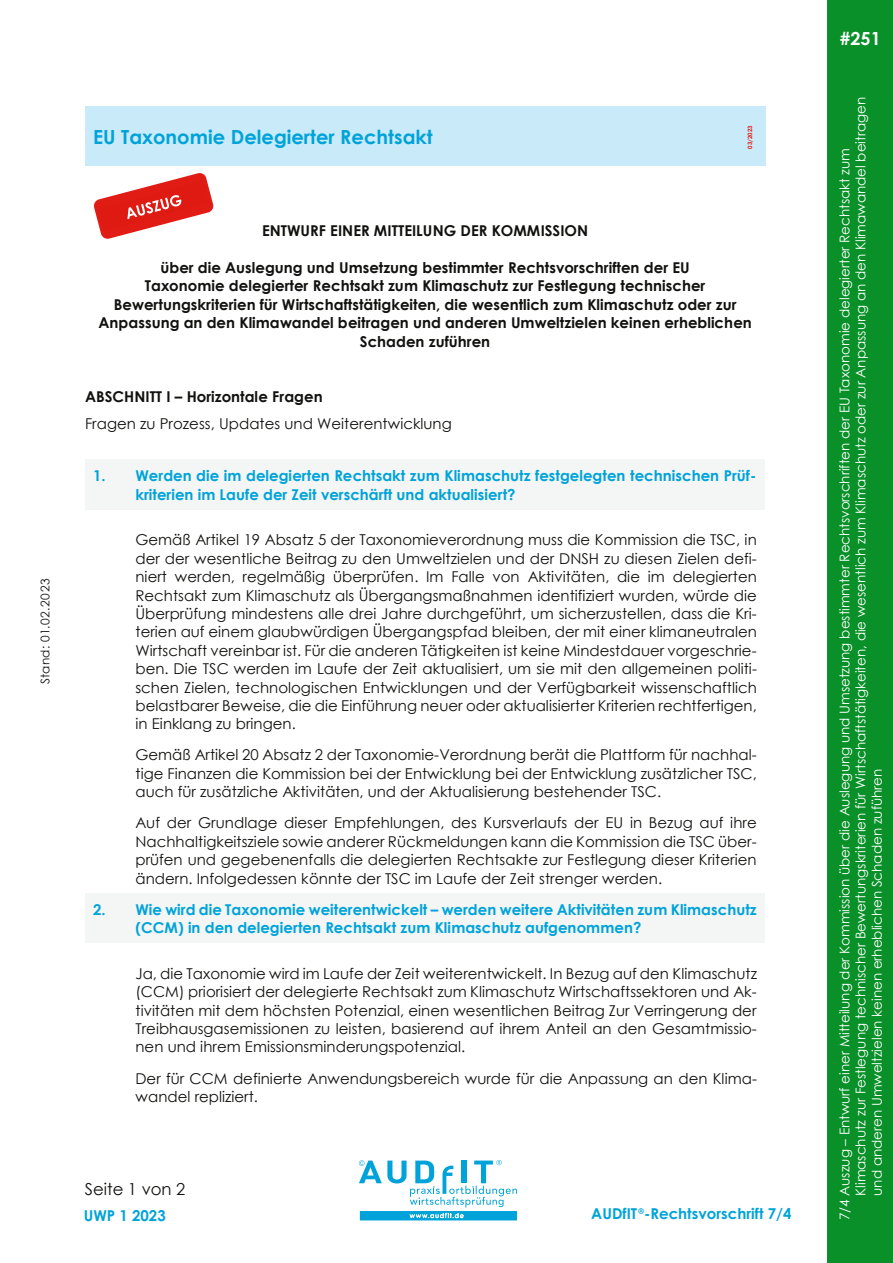
<style>
.page{position:relative;width:893px;height:1263px;background:#fff}
.page>*{position:absolute;margin:0;border:0;box-sizing:border-box;transform-origin:0 0}
.t1{font:700 19.5px "Century Gothic";color:#00a3d9}
.t2{font:700 18px "Century Gothic";color:#fff}
.t3{font:16.5px "Century Gothic";color:#11110f}
.t4{font:15px/18.5px "Century Gothic";color:#11110f;text-align:justify}
.t5{font:700 15px/18.5px "Century Gothic";color:#11110f;text-align:center}
.t6{font:700 15px/18.3px "Century Gothic";color:#00a3d9}
.t7{font:15px "Century Gothic Bold R";color:#00a3d9}
.t8{font:13.5px/16.2px "Century Gothic";color:#fff}
.t9{font:12px "Century Gothic";letter-spacing:.04em;color:#11110f}
.t10{font:700 6px "Century Gothic";letter-spacing:.015em;color:#e11c15}
</style>
<div class="page">
<div style="left:85px;top:106px;width:649px;height:60px;background:#c9eaf8"></div>
<div style="left:734px;top:115px;width:32px;height:42px;background:#c9eaf8"></div>
<div style="left:734px;top:106px;width:31px;height:9px;background:#c9eaf8"></div>
<div style="left:734px;top:157px;width:31px;height:9px;background:#c9eaf8"></div>
<div style="left:85px;top:460px;width:42px;height:49px;background:#f4f5f5"></div>
<div style="left:135px;top:466px;width:622px;height:18px;background:#f4f5f5"></div>
<div style="left:135px;top:484px;width:622px;height:19px;background:#f4f5f5"></div>
<div style="left:127px;top:460px;width:638px;height:6px;background:#f4f5f5"></div>
<div style="left:127px;top:503px;width:638px;height:6px;background:#f4f5f5"></div>
<div style="left:85px;top:893px;width:42px;height:49px;background:#f4f5f5"></div>
<div style="left:135px;top:899px;width:622px;height:19px;background:#f4f5f5"></div>
<div style="left:135px;top:918px;width:622px;height:18px;background:#f4f5f5"></div>
<div style="left:127px;top:893px;width:638px;height:6px;background:#f4f5f5"></div>
<div style="left:85px;top:936px;width:42px;height:7px;background:#f4f5f5"></div>
<div style="left:127px;top:936px;width:638px;height:7px;background:#f4f5f5"></div>
<svg style="left:93px;top:173px;width:121px;height:66px"></svg>
<div style="left:827px;top:0;width:66px;height:1263px;background:#099028"></div>
<svg style="left:359px;top:1160px;width:158px;height:60px"></svg>
<p class="t9" style="left:37px;top:684px;width:107px;rotate:-90deg">Stand: 01.02.2023</p>
<h1 class="t1" style="left:93px;top:122px;width:341px">EU Taxonomie Delegierter Rechtsakt</h1>
<p class="t10" style="left:745px;top:149px;width:24px;rotate:-90deg">03/2023</p>
<p class="t5" style="left:262px;top:221px;width:328px">ENTWURF EINER MITTEILUNG DER KOMMISSION</p>
<p class="t5" style="left:99px;top:258px;width:655px">über die Auslegung und Umsetzung bestimmter Rechtsvorschriften der EU<br>Taxonomie delegierter Rechtsakt zum Klimaschutz zur Festlegung technischer Bewertungskriterien für Wirtschaftstätigkeiten, die wesentlich zum Klimaschutz oder zur Anpassung an den Klimawandel beitragen und anderen Umweltzielen keinen erheblichen Schaden zuführen</p>
<p class="t5" style="left:85px;top:386px;width:239px">ABSCHNITT I – Horizontale Fragen</p>
<p class="t4" style="left:85px;top:414px;width:368px">Fragen zu Prozess, Updates und Weiterentwicklung</p>
<p class="t6" style="left:135px;top:466px;width:622px;text-indent:-42px">1. Werden die im delegierten Rechtsakt zum Klimaschutz festgelegten technischen Prüf&shy;kriterien im Laufe der Zeit verschärft und aktualisiert?</p>
<p class="t4" style="left:135px;top:530px;width:623px">Gemäß Artikel 19 Absatz 5 der Taxonomieverordnung muss die Kommission die TSC, in der der wesentliche Beitrag zu den Umweltzielen und der DNSH zu diesen Zielen defi&shy;niert werden, regelmäßig überprüfen. Im Falle von Aktivitäten, die im delegierten Rechtsakt zum Klimaschutz als Übergangsmaßnahmen identifiziert wurden, würde die Überprüfung mindestens alle drei Jahre durchgeführt, um sicherzustellen, dass die Kri&shy;terien auf einem glaubwürdigen Übergangspfad bleiben, der mit einer klimaneutralen Wirtschaft vereinbar ist. Für die anderen Tätigkeiten ist keine Mindestdauer vorgeschrie&shy;ben. Die TSC werden im Laufe der Zeit aktualisiert, um sie mit den allgemeinen politi&shy;schen Zielen, technologischen Entwicklungen und der Verfügbarkeit wissenschaftlich belastbarer Beweise, die die Einführung neuer oder aktualisierter Kriterien rechtfertigen, in Einklang zu bringen.</p>
<p class="t4" style="left:135px;top:745px;width:623px">Gemäß Artikel 20 Absatz 2 der Taxonomie-Verordnung berät die Plattform für nachhal&shy;tige Finanzen die Kommission bei der Entwicklung bei der Entwicklung zusätzlicher TSC, auch für zusätzliche Aktivitäten, und der Aktualisierung bestehender TSC.</p>
<p class="t4" style="left:135px;top:814px;width:623px">Auf der Grundlage dieser Empfehlungen, des Kursverlaufs der EU in Bezug auf ihre Nachhaltigkeitsziele sowie anderer Rückmeldungen kann die Kommission die TSC über&shy;prüfen und gegebenenfalls die delegierten Rechtsakte zur Festlegung dieser Kriterien ändern. Infolgedessen könnte der TSC im Laufe der Zeit strenger werden.</p>
<p class="t6" style="left:135px;top:899px;width:623px;text-indent:-42px">2. Wie wird die Taxonomie weiterentwickelt – werden weitere Aktivitäten zum Klimaschutz (CCM) in den delegierten Rechtsakt zum Klimaschutz aufgenommen?</p>
<p class="t4" style="left:135px;top:964px;width:623px">Ja, die Taxonomie wird im Laufe der Zeit weiterentwickelt. In Bezug auf den Klimaschutz (CCM) priorisiert der delegierte Rechtsakt zum Klimaschutz Wirtschaftssektoren und Ak&shy;tivitäten mit dem höchsten Potenzial, einen wesentlichen Beitrag Zur Verringerung der Treibhausgasemissionen zu leisten, basierend auf ihrem Anteil an den Gesamtmissio&shy;nen und ihrem Emissionsminderungspotenzial.</p>
<p class="t4" style="left:135px;top:1069px;width:623px">Der für CCM definierte Anwendungsbereich wurde für die Anpassung an den Klima&shy;wandel repliziert.</p>
<p class="t3" style="left:85px;top:1177px;width:102px">Seite 1 von 2</p>
<p class="t7" style="left:84px;top:1204px;width:83px">UWP 1 2023</p>
<p class="t7" style="left:591px;top:1202px;width:202px">AUDfIT®-Rechtsvorschrift 7/4</p>
<p class="t2" style="left:840px;top:24px;width:43px">#251</p>
<p class="t8" style="left:836px;top:1196px;width:1100px;text-indent:-25px;rotate:-90deg">7/4 Auszug – Entwurf einer Mitteilung der Kommission über die Auslegung und Umsetzung bestimmter Rechtsvorschriften der EU Taxonomie delegierter Rechtsakt zum<br>Klimaschutz zur Festlegung technischer Bewertungskriterien für Wirtschaftstätigkeiten, die wesentlich zum Klimaschutz oder zur Anpassung an den Klimawandel beitragen und anderen Umweltzielen keinen erheblichen Schaden zuführen</p>
</div>
